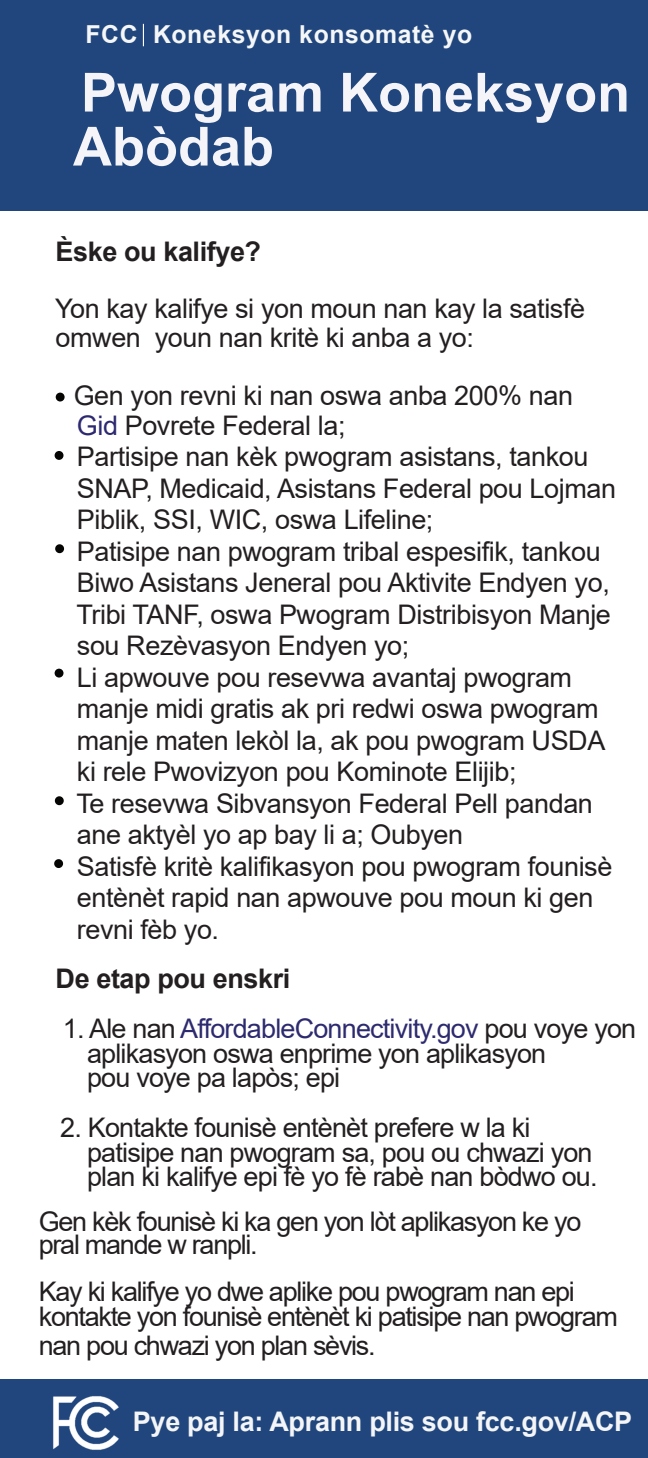
<style>
.page{position:relative;width:648px;height:1458px;background:#fff}
.page>*{position:absolute;margin:0;border:0;box-sizing:border-box;transform-origin:0 0}
.t1{font:700 54px/54px "Arial";color:#f4f4f9}
.t2{font:27px/31.3px "Arial";letter-spacing:-.015em;color:#231f20}
.t3{font:27px/22.5px "Arial";letter-spacing:-.045em;color:#231f20}
.t4{font:700 27px "Arial";letter-spacing:-.01em;color:#f4f5f6}
.t5{font:700 27px "Arial";letter-spacing:-.015em;color:#231f20}
.t6{font:700 24.75px "Arial";letter-spacing:.025em;color:#f5f7f7}
.s1{color:#2c2970}
.s2{color:#2d2a6f}
</style>
<div class="page">
<div style="left:0;top:1380px;width:648px;height:78px;background:#21467d"></div>
<img style="left:38px;top:1379px;width:96px;height:71px">
<img style="left:70px;top:1393px;width:53px;height:57px">
<div style="left:0;top:0;width:648px;height:211px;background:#21467d"></div>
<div style="left:56px;top:452px;width:6px;height:7px;background:#050504;border-radius:50%"></div>
<div style="left:55px;top:451px;width:9px;height:9px;border:2px solid #050504;border-radius:50%"></div>
<div style="left:57px;top:394px;width:7px;height:6px;background:#050504;border-radius:50%"></div>
<div style="left:56px;top:393px;width:9px;height:9px;border:2px solid #050504;border-radius:50%"></div>
<div style="left:56px;top:545px;width:7px;height:7px;background:#050504;border-radius:50%"></div>
<div style="left:55px;top:544px;width:9px;height:9px;border:2px solid #050504;border-radius:50%"></div>
<svg style="left:143px;top:24px;width:1px;height:22px"></svg>
<div style="left:55px;top:669px;width:9px;height:9px;border:2px solid #050504;border-radius:50%"></div>
<div style="left:56px;top:797px;width:7px;height:7px;background:#050504;border-radius:50%"></div>
<div style="left:55px;top:796px;width:9px;height:9px;border:2px solid #050504;border-radius:50%"></div>
<div style="left:55px;top:860px;width:7px;height:7px;background:#050504;border-radius:50%"></div>
<div style="left:54px;top:859px;width:9px;height:9px;border:2px solid #050504;border-radius:50%"></div>
<p class="t6" style="left:85px;top:17px;width:388px">FCC Koneksyon konsomatè yo</p>
<h1 class="t1" style="left:73px;top:66px;width:559px">Pwogram Koneksyon<br>Abòdab</h1>
<p class="t5" style="left:56px;top:233px;width:207px">Èske ou kalifye?</p>
<p class="t2" style="left:55px;top:293px;width:532px;line-height:29.2px">Yon kay kalifye si yon moun nan kay la satisfè omwen youn nan kritè ki anba a yo:</p>
<p class="t2" style="left:74px;top:380px;width:544px">Gen yon revni ki nan oswa anba 200% nan <span class="s1">Gid</span> Povrete Federal la;<br>Partisipe nan kèk pwogram asistans, tankou SNAP, Medicaid, Asistans Federal pou Lojman Piblik, SSI, WIC, oswa Lifeline;<br>Patisipe nan pwogram tribal espesifik, tankou Biwo Asistans Jeneral pou Aktivite Endyen yo, Tribi TANF, oswa Pwogram Distribisyon Manje sou Rezèvasyon Endyen yo;<br>Li apwouve pou resevwa avantaj pwogram manje midi gratis ak pri redwi oswa pwogram manje maten lekòl la, ak pou pwogram USDA ki rele Pwovizyon pou Kominote Elijib;<br>Te resevwa Sibvansyon Federal Pell pandan ane aktyèl yo ap bay li a; Oubyen<br>Satisfè kritè kalifikasyon pou pwogram founisè entènèt rapid nan apwouve pou moun ki gen revni fèb yo.</p>
<p class="t5" style="left:56px;top:960px;width:236px">De etap pou enskri</p>
<p class="t2" style="left:87px;top:1016px;width:551px;line-height:24.8px;text-indent:-24px">1. Ale nan <span class="s2">AffordableConnectivity.gov</span> pou voye yon aplikasyon oswa enprime yon aplikasyon<br>pou voye pa lapòs; epi</p>
<p class="t2" style="left:87px;top:1115px;width:512px;line-height:24.8px;text-indent:-27px">2. Kontakte founisè entènèt prefere w la ki patisipe nan pwogram sa, pou ou chwazi yon plan ki kalifye epi fè yo fè rabè nan bòdwo ou.</p>
<p class="t3" style="left:39px;top:1210px;width:544px">Gen kèk founisè ki ka gen yon lòt aplikasyon ke yo pral mande w ranpli.</p>
<p class="t3" style="left:39px;top:1279px;width:581px;line-height:24.8px">Kay ki kalifye yo dwe aplike pou pwogram nan epi kontakte yon founisè entènèt ki patisipe nan pwogram</p>
<p class="t3" style="left:39px;top:1334px;width:338px">nan pou chwazi yon plan sèvis.</p>
<p class="t4" style="left:133px;top:1403px;width:501px">Pye paj la: Aprann plis sou fcc.gov/ACP</p>
</div>
